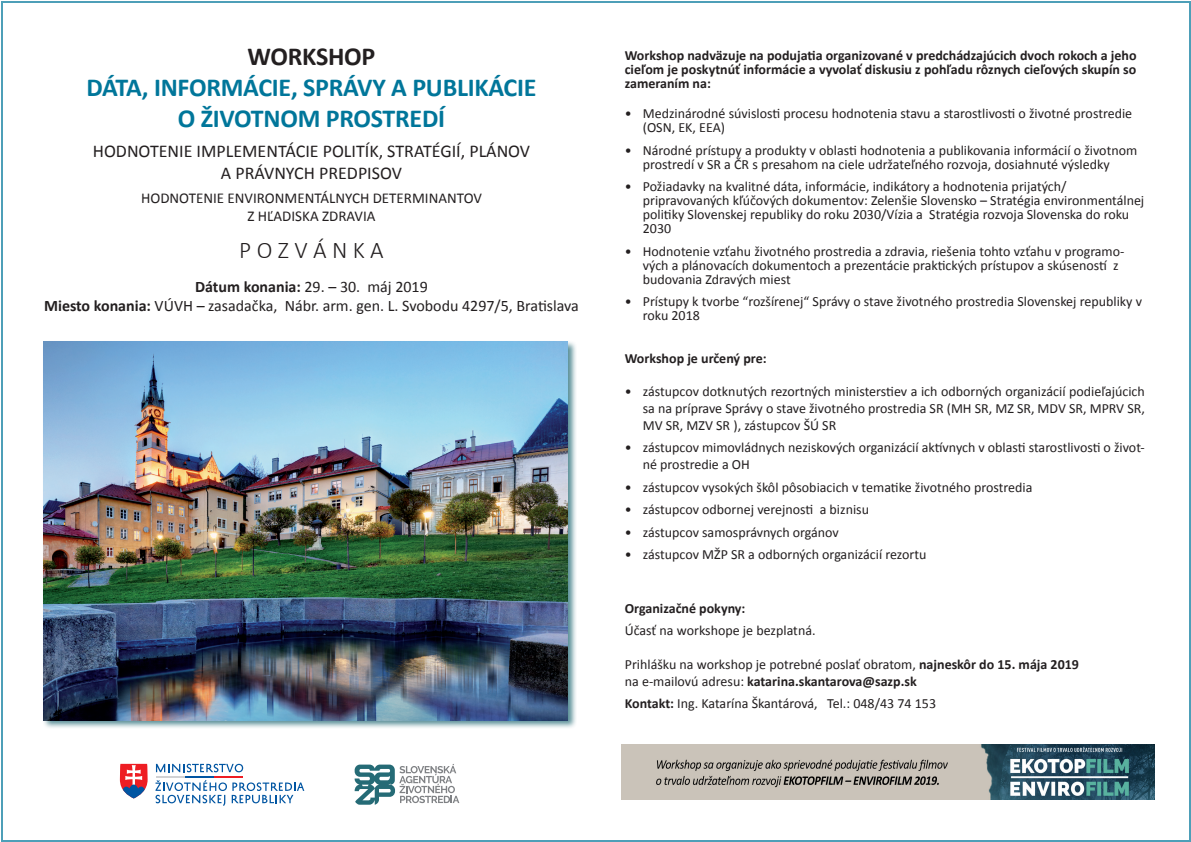
<style>
.page{position:relative;width:1191px;height:842px;background:#fff}
.page>*{position:absolute;margin:0;border:0;box-sizing:border-box;transform-origin:0 0}
.t1{font:700 26px/31.2px "Calibri";letter-spacing:-.01em;color:#00769a;text-align:center}
.t2{font:700 26px "Calibri";letter-spacing:-.01em;color:#231f20}
.t3{font:300 24px "Calibri";color:#231f20}
.t4{font:18px/21.6px "Calibri";color:#231f20;text-align:center}
.t5{font:16px/19.2px "Calibri";color:#231f20;text-align:center}
.t6{font:15px/18px "Calibri";color:#231f20;text-align:center}
.t7{font:14px/14px "Calibri";color:#231f20}
.t8{font:700 14px/14px "Calibri";color:#231f20;text-align:justify}
.s1{font-weight:700}
</style>
<div class="page">
<div style="left:42px;top:340px;width:539px;height:394px;background:#256b76;opacity:.75"></div>
<img style="left:43px;top:342px;width:525px;height:378px">
<svg style="left:355px;top:764px;width:104px;height:41px"></svg>
<svg style="left:155px;top:764px;width:149px;height:42px"></svg>
<svg style="left:120px;top:764px;width:28px;height:34px"></svg>
<img style="left:621px;top:744px;width:534px;height:55px">
<h1 class="t2" style="left:247px;top:40px;width:129px">WORKSHOP</h1>
<h1 class="t1" style="left:87px;top:72px;width:451px">DÁTA, INFORMÁCIE, SPRÁVY A PUBLIKÁCIE<br>O ŽIVOTNOM PROSTREDÍ</h1>
<p class="t4" style="left:93px;top:141px;width:439px">HODNOTENIE IMPLEMENTÁCIE POLITÍK, STRATÉGIÍ, PLÁNOV<br>A PRÁVNYCH PREDPISOV</p>
<p class="t6" style="left:141px;top:189px;width:342px">HODNOTENIE ENVIRONMENTÁLNYCH DETERMINANTOV<br>Z HĽADISKA ZDRAVIA</p>
<h2 class="t3" style="left:239px;top:235px;width:146px">P O Z V Á N K A</h2>
<p class="t5" style="left:44px;top:277px;width:536px"><span class="s1">Dátum konania:</span> 29. – 30. máj 2019<br><span class="s1">Miesto konania:</span> VÚVH – zasadačka, Nábr. arm. gen. L. Svobodu 4297/5, Bratislava</p>
<p class="t8" style="left:625px;top:48px;width:513px">Workshop nadväzuje na podujatia organizované v predchádzajúcich dvoch rokoch a jeho cieľom je poskytnúť informácie a vyvolať diskusiu z pohľadu rôznych cieľových skupín so zameraním na:</p>
<p class="t7" style="left:643px;top:107px;width:491px;text-indent:-18px">• Medzinárodné súvislosti procesu hodnotenia stavu a starostlivosti o životné prostredie (OSN, EK, EEA)</p>
<p class="t7" style="left:643px;top:143px;width:496px;text-indent:-18px">• Národné prístupy a produkty v oblasti hodnotenia a publikovania informácií o životnom prostredí v SR a ČR s presahom na ciele udržateľného rozvoja, dosiahnuté výsledky</p>
<p class="t7" style="left:643px;top:180px;width:503px;text-indent:-18px">• Požiadavky na kvalitné dáta, informácie, indikátory a hodnotenia prijatých/ pripravovaných kľúčových dokumentov: Zelenšie Slovensko – Stratégia environmentálnej politiky Slovenskej republiky do roku 2030/Vízia a Stratégia rozvoja Slovenska do roku 2030</p>
<p class="t7" style="left:643px;top:244px;width:483px;text-indent:-18px">• Hodnotenie vzťahu životného prostredia a zdravia, riešenia tohto vzťahu v programo&shy;vých a plánovacích dokumentoch a prezentácie praktických prístupov a skúseností z budovania Zdravých miest</p>
<p class="t7" style="left:643px;top:295px;width:501px;text-indent:-18px">• Prístupy k tvorbe “rozšírenej“ Správy o stave životného prostredia Slovenskej republiky v roku 2018</p>
<p class="t8" style="left:625px;top:351px;width:143px">Workshop je určený pre:</p>
<p class="t7" style="left:643px;top:383px;width:503px;line-height:16.8px;text-align:justify;text-indent:-18px">• zástupcov dotknutých rezortných ministerstiev a ich odborných organizácií podieľajúcich sa na príprave Správy o stave životného prostredia SR (MH SR, MZ SR, MDV SR, MPRV SR, MV SR, MZV SR ), zástupcov ŠÚ SR</p>
<p class="t7" style="left:643px;top:439px;width:503px;line-height:16.8px;text-indent:-18px">• zástupcov mimovládnych neziskových organizácií aktívnych v oblasti starostlivosti o život&shy;né prostredie a OH</p>
<p class="t7" style="left:625px;top:480px;width:409px">• zástupcov vysokých škôl pôsobiacich v tematike životného prostredia</p>
<p class="t7" style="left:625px;top:502px;width:246px">• zástupcov odbornej verejnosti a biznisu</p>
<p class="t7" style="left:625px;top:525px;width:216px">• zástupcov samosprávnych orgánov</p>
<p class="t7" style="left:625px;top:547px;width:303px">• zástupcov MŽP SR a odborných organizácií rezortu</p>
<p class="t8" style="left:625px;top:601px;width:122px">Organizačné pokyny:</p>
<p class="t7" style="left:625px;top:623px;width:192px">Účasť na workshope je bezplatná.</p>
<p class="t7" style="left:625px;top:656px;width:456px;line-height:16.8px">Prihlášku na workshop je potrebné poslať obratom, <span class="s1">najneskôr do 15. mája 2019 </span>na e-mailovú adresu: <span class="s1">katarina.skantarova@sazp.sk</span></p>
<p class="t7" style="left:625px;top:696px;width:313px"><span class="s1">Kontakt:</span> Ing. Katarína Škantárová, Tel.: 048/43 74 153</p>
</div>
